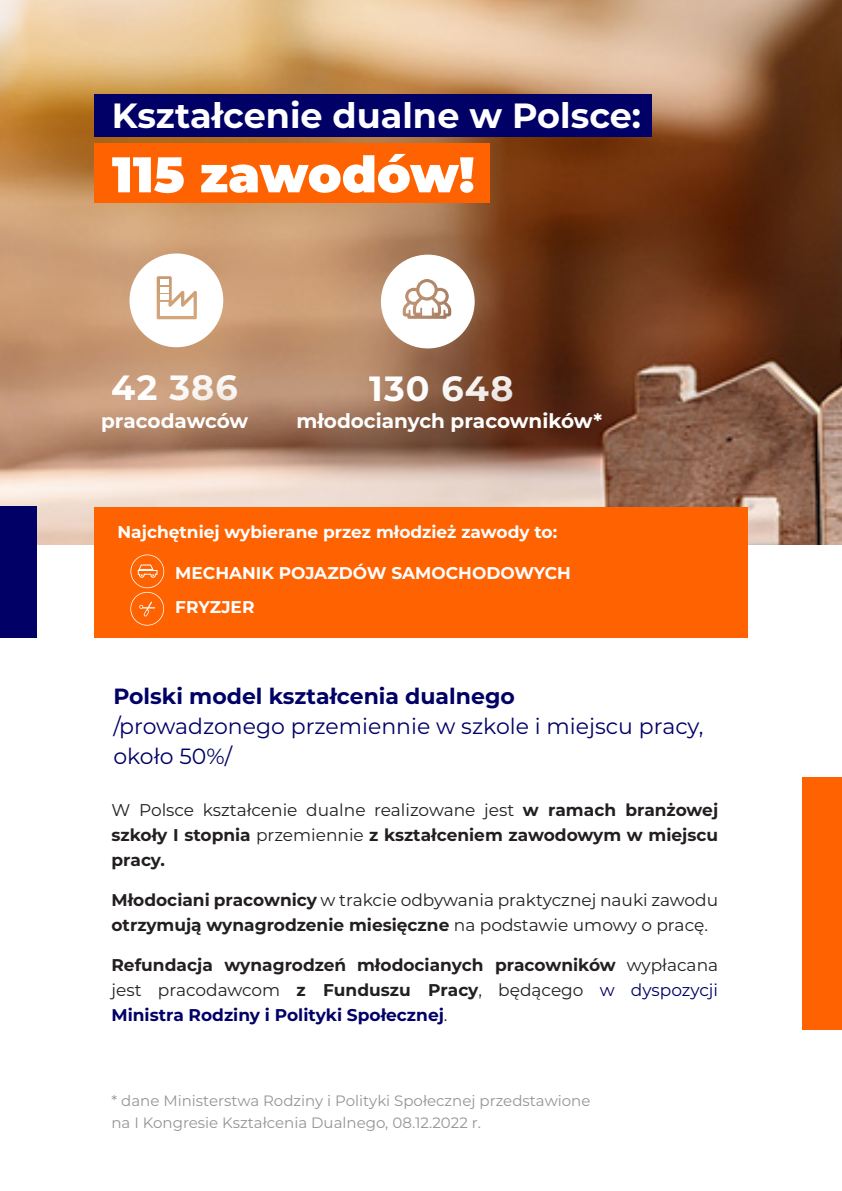
<style>
.page{position:relative;width:842px;height:1191px;background:#fff}
.page>*{position:absolute;margin:0;border:0;box-sizing:border-box;transform-origin:0 0}
.t1{font:900 50px "Montserrat";color:#fff}
.t2{font:700 35px "Montserrat";color:#fff}
.t3{font:22px "Montserrat";color:#006}
.t4{font:700 22px "Montserrat";color:#006}
.t5{font:700 20px "Montserrat";color:#fff}
.t6{font:700 17px/25px "Montserrat";color:#231f20;text-align:justify}
.t7{font:17px/25px "Montserrat";color:#231f20}
.t8{font:700 17px "Montserrat";color:#fff}
.t9{font:15px "Montserrat";color:#939598}
.s1{font-weight:400}
.s2{font-weight:700}
.s3{font-weight:400;color:#006}
.s4{color:#006}
</style>
<div class="page">
<img style="left:0;top:0;width:842px;height:544px">
<div style="left:94px;top:144px;width:396px;height:59px;background:#ff6200"></div>
<div style="left:0;top:507px;width:37px;height:131px;background:#006"></div>
<div style="left:803px;top:778px;width:39px;height:251px;background:#ff6200"></div>
<div style="left:94px;top:95px;width:557px;height:42px;background:#006"></div>
<div style="left:94px;top:507px;width:654px;height:131px;background:#ff6200"></div>
<svg style="left:381px;top:255px;width:94px;height:93px"></svg>
<svg style="left:130px;top:253px;width:93px;height:94px"></svg>
<svg style="left:130px;top:554px;width:34px;height:71px"></svg>
<p class="t2" style="left:112px;top:90px;width:531px">Kształcenie dualne w Polsce:</p>
<p class="t1" style="left:112px;top:137px;width:364px">115 zawodów!</p>
<h2 class="t2" style="left:112px;top:362px;width:127px">42 386</h2>
<h2 class="t2" style="left:369px;top:363px;width:146px">130 648</h2>
<p class="t5" style="left:101px;top:406px;width:149px">pracodawców</p>
<p class="t5" style="left:296px;top:406px;width:307px">młodocianych pracowników*</p>
<p class="t8" style="left:118px;top:520px;width:441px">Najchętniej wybierane przez młodzież zawody to:</p>
<p class="t8" style="left:175px;top:560px;width:397px">MECHANIK POJAZDÓW SAMOCHODOWYCH</p>
<p class="t8" style="left:175px;top:595px;width:81px">FRYZJER</p>
<p class="t4" style="left:113px;top:680px;width:403px">Polski model kształcenia dualnego</p>
<p class="t3" style="left:113px;top:711px;width:592px">/prowadzonego przemiennie w szkole i miejscu pracy,</p>
<p class="t3" style="left:113px;top:741px;width:120px">około 50%/</p>
<p class="t6" style="left:111px;top:796px;width:608px"><span class="s1">W Polsce kształcenie dualne realizowane jest</span> w ramach branżowej szkoły I stopnia <span class="s1">przemiennie</span> z kształceniem zawodowym w miejscu pracy.</p>
<p class="t7" style="left:111px;top:886px;width:608px"><span class="s2">Młodociani pracownicy</span> w trakcie odbywania praktycznej nauki zawodu <span class="s2">otrzymują wynagrodzenie miesięczne</span> na podstawie umowy o pracę.</p>
<p class="t6" style="left:111px;top:951px;width:608px">Refundacja wynagrodzeń młodocianych pracowników <span class="s1">wypłacana jest pracodawcom</span> z Funduszu Pracy<span class="s1">, będącego</span> <span class="s3">w dyspozycji </span><span class="s4">Ministra Rodziny i Polityki Społecznej</span><span class="s1">.</span></p>
<p class="t9" style="left:111px;top:1090px;width:481px">* dane Ministerstwa Rodziny i Polityki Społecznej przedstawione</p>
<p class="t9" style="left:111px;top:1112px;width:371px">na I Kongresie Kształcenia Dualnego, 08.12.2022 r.</p>
</div>
